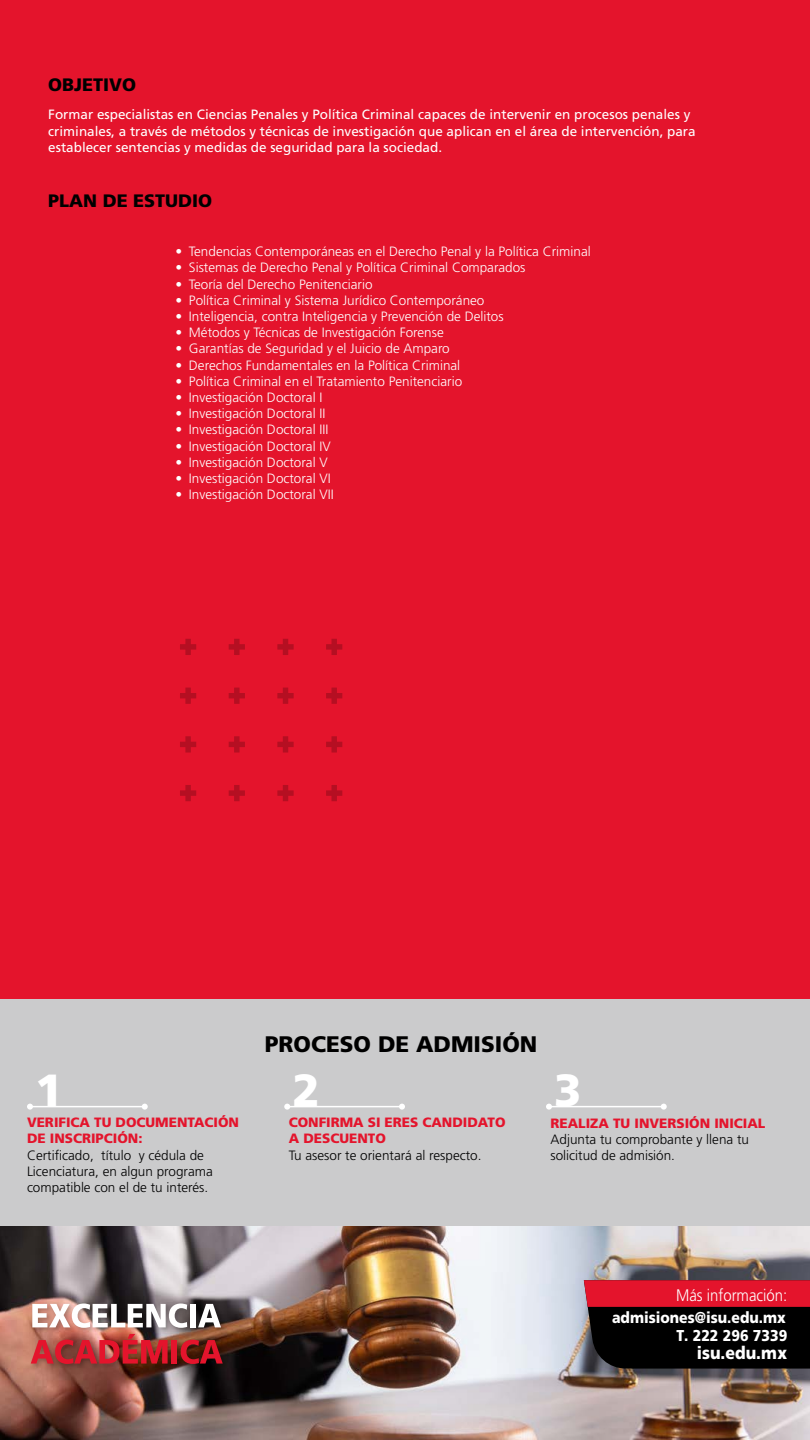
<style>
.page{position:relative;width:810px;height:1440px;background:#fff}
.page>*{position:absolute;margin:0;border:0;box-sizing:border-box;transform-origin:0 0}
.t1{font:900 45px "Frutiger LT Std";color:#fff}
.t2{font:900 22.5px "Frutiger LT Std";color:#000}
.t3{font:900 18px "Frutiger LT Std";color:#000}
.t4{font:900 17.7px "Frutiger LT Std";color:#fff;scale:.89 1}
.t5{font:300 16.73px "Frutiger LT Std";color:#fff;scale:.89 1}
.t6{font:900 15.75px/17.7px "Frutiger LT Std";color:#fff;text-align:right;scale:.89 1}
.t7{font:300 13.5px "Frutiger LT Std";color:#fff}
.t8{font:13.5px/16.2px "Frutiger LT Std";color:#fff}
.t9{font:300 13.5px/16.2px "Frutiger LT Std";color:#000}
.t10{font:900 13.5px/16.2px "Frutiger LT Std";color:#e4142c}
</style>
<div class="page">
<img style="left:0;top:1226px;width:810px;height:214px">
<div style="left:0;top:0;width:810px;height:1007px;background:#e4142c"></div>
<div style="left:0;top:999px;width:810px;height:227px;background:#cbcbcc"></div>
<hr style="left:30px;top:1106px;width:115px;height:1px;background:#fff">
<svg style="left:142px;top:1104px;width:6px;height:6px"></svg>
<svg style="left:27px;top:1104px;width:6px;height:6px"></svg>
<hr style="left:287px;top:1106px;width:115px;height:1px;background:#fff">
<svg style="left:399px;top:1104px;width:6px;height:6px"></svg>
<svg style="left:284px;top:1104px;width:6px;height:6px"></svg>
<hr style="left:549px;top:1106px;width:115px;height:1px;background:#fff">
<svg style="left:661px;top:1104px;width:6px;height:6px"></svg>
<svg style="left:546px;top:1104px;width:6px;height:6px"></svg>
<svg style="left:180px;top:639px;width:16px;height:16px"></svg>
<svg style="left:229px;top:639px;width:16px;height:16px"></svg>
<svg style="left:277px;top:639px;width:17px;height:16px"></svg>
<svg style="left:326px;top:639px;width:16px;height:16px"></svg>
<svg style="left:180px;top:785px;width:16px;height:16px"></svg>
<svg style="left:180px;top:736px;width:16px;height:17px"></svg>
<svg style="left:180px;top:688px;width:16px;height:16px"></svg>
<svg style="left:229px;top:785px;width:16px;height:16px"></svg>
<svg style="left:229px;top:736px;width:16px;height:17px"></svg>
<svg style="left:229px;top:688px;width:16px;height:16px"></svg>
<svg style="left:277px;top:785px;width:17px;height:16px"></svg>
<svg style="left:277px;top:736px;width:17px;height:17px"></svg>
<svg style="left:277px;top:688px;width:17px;height:16px"></svg>
<svg style="left:326px;top:785px;width:16px;height:16px"></svg>
<svg style="left:326px;top:736px;width:16px;height:17px"></svg>
<svg style="left:326px;top:688px;width:16px;height:16px"></svg>
<svg style="left:584px;top:1280px;width:226px;height:88px;background:#480a11"></svg>
<div style="left:29px;top:1302px;width:200px;height:68px;background:#000;opacity:.25"></div>
<svg style="left:32px;top:1303px;width:155px;height:25px"></svg>
<div style="left:190px;top:1304px;width:6px;height:23px;background:#fff"></div>
<svg style="left:198px;top:1304px;width:23px;height:23px"></svg>
<img style="left:31px;top:1334px;width:137px;height:30px">
<div style="left:172px;top:1340px;width:5px;height:24px;background:#e4142c"></div>
<svg style="left:181px;top:1340px;width:42px;height:24px"></svg>
<h3 class="t3" style="left:48px;top:73px;width:90px">OBJETIVO</h3>
<p class="t8" style="left:48px;top:107px;width:649px">Formar especialistas en Ciencias Penales y Política Criminal capaces de intervenir en procesos penales y criminales, a través de métodos y técnicas de investigación que aplican en el área de intervención, para establecer sentencias y medidas de seguridad para la sociedad.</p>
<h3 class="t3" style="left:48px;top:190px;width:166px">PLAN DE ESTUDIO</h3>
<p class="t7" style="left:175px;top:244px;width:417px">• Tendencias Contemporáneas en el Derecho Penal y la Política Criminal</p>
<p class="t7" style="left:175px;top:260px;width:352px">• Sistemas de Derecho Penal y Política Criminal Comparados</p>
<p class="t7" style="left:175px;top:276px;width:199px">• Teoría del Derecho Penitenciario</p>
<p class="t7" style="left:175px;top:292px;width:311px">• Política Criminal y Sistema Jurídico Contemporáneo</p>
<p class="t7" style="left:175px;top:309px;width:330px">• Inteligencia, contra Inteligencia y Prevención de Delitos</p>
<p class="t7" style="left:175px;top:325px;width:270px">• Métodos y Técnicas de Investigación Forense</p>
<p class="t7" style="left:175px;top:341px;width:276px">• Garantías de Seguridad y el Juicio de Amparo</p>
<p class="t7" style="left:175px;top:357px;width:286px">• Derechos Fundamentales en la Política Criminal</p>
<p class="t7" style="left:175px;top:373px;width:288px">• Política Criminal en el Tratamiento Penitenciario</p>
<p class="t7" style="left:175px;top:390px;width:149px">• Investigación Doctoral I</p>
<p class="t7" style="left:175px;top:406px;width:151px">• Investigación Doctoral II</p>
<p class="t7" style="left:175px;top:422px;width:154px">• Investigación Doctoral III</p>
<p class="t7" style="left:175px;top:438px;width:157px">• Investigación Doctoral IV</p>
<p class="t7" style="left:175px;top:454px;width:154px">• Investigación Doctoral V</p>
<p class="t7" style="left:175px;top:471px;width:157px">• Investigación Doctoral VI</p>
<p class="t7" style="left:175px;top:487px;width:160px">• Investigación Doctoral VII</p>
<h2 class="t2" style="left:265px;top:1031px;width:274px">PROCESO DE ADMISIÓN</h2>
<h1 class="t1" style="left:35px;top:1063px;width:29px">1</h1>
<h1 class="t1" style="left:293px;top:1063px;width:29px">2</h1>
<h1 class="t1" style="left:554px;top:1063px;width:29px">3</h1>
<p class="t10" style="left:27px;top:1114px;width:214px">VERIFICA TU DOCUMENTACIÓN<br>DE INSCRIPCIÓN:</p>
<p class="t9" style="left:27px;top:1147px;width:187px">Certificado, título y cédula de<br>Licenciatura, en algun programa compatible con el de tu interés.</p>
<p class="t10" style="left:289px;top:1114px;width:218px">CONFIRMA SI ERES CANDIDATO<br>A DESCUENTO</p>
<p class="t9" style="left:289px;top:1147px;width:194px">Tu asesor te orientará al respecto.</p>
<p class="t10" style="left:551px;top:1115px;width:216px">REALIZA TU INVERSIÓN INICIAL</p>
<p class="t9" style="left:551px;top:1132px;width:200px">Adjunta tu comprobante y llena tu solicitud de admisión.</p>
<p class="t5" style="left:676px;top:1286px;width:126px">Más información:</p>
<p class="t6" style="left:612px;top:1309px;width:198px">admisiones@isu.edu.mx<br>T. 222 296 7339</p>
<h3 class="t4" style="left:697px;top:1342px;width:103px">isu.edu.mx</h3>
</div>
